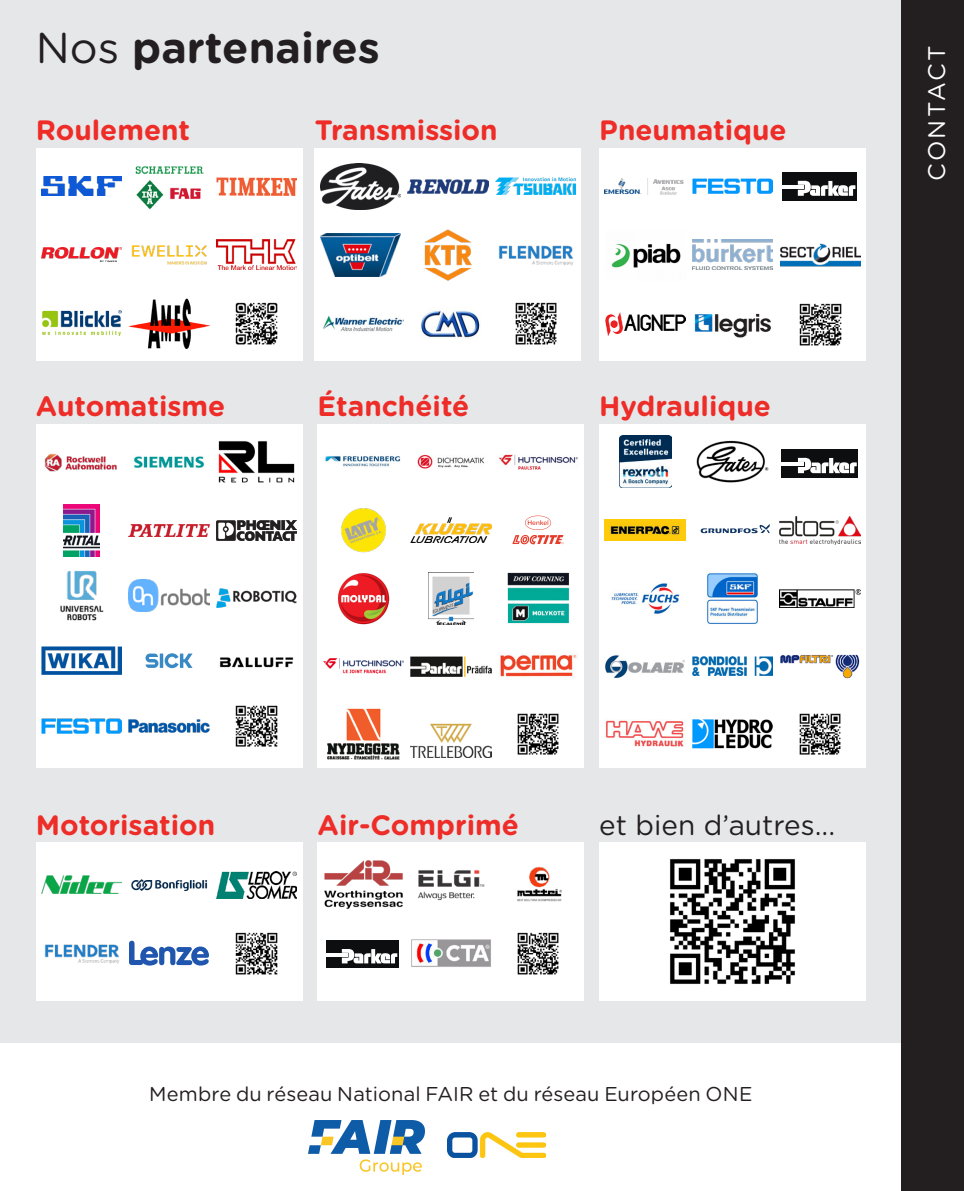
<style>
.page{position:relative;width:964px;height:1191px;background:#fff}
.page>*{position:absolute;margin:0;border:0;box-sizing:border-box;transform-origin:0 0}
.t1{font:700 43.2px "Gotham Rounded";color:#231f20}
.t2{font:700 28px "Gotham Rounded";color:#ee2d28}
.t3{font:28px "Gotham Rounded";color:#231f20}
.t4{font:24px "Gotham Rounded";letter-spacing:.09em;color:#fff}
.t5{font:20px "Gotham Rounded";letter-spacing:.005em;color:#231f20}
.s1{font-weight:400}
</style>
<div class="page">
<div style="left:0;top:292px;width:941px;height:750px;background:#e6e7e9"></div>
<div style="left:0;top:0;width:924px;height:587px;background:#e6e7e9"></div>
<div style="left:901px;top:0;width:63px;height:1191px;background:#231f20"></div>
<img style="left:447px;top:1132px;width:98px;height:25px">
<img style="left:309px;top:1120px;width:116px;height:54px">
<div style="left:599px;top:842px;width:267px;height:158px;background:#fff"></div>
<img style="left:670px;top:859px;width:125px;height:125px">
<div style="left:599px;top:148px;width:267px;height:213px;background:#fff"></div>
<img style="left:605px;top:178px;width:79px;height:17px">
<img style="left:692px;top:179px;width:81px;height:15px">
<img style="left:799px;top:303px;width:43px;height:43px">
<div style="left:782px;top:172px;width:75px;height:28px;background:#0c0e0f"></div>
<hr style="left:782px;top:186px;width:22px;height:3px;background:#fff">
<svg style="left:798px;top:180px;width:57px;height:16px"></svg>
<img style="left:692px;top:240px;width:81px;height:30px">
<img style="left:611px;top:243px;width:70px;height:25px">
<img style="left:780px;top:243px;width:81px;height:24px">
<img style="left:605px;top:313px;width:81px;height:23px">
<img style="left:694px;top:313px;width:77px;height:26px">
<div style="left:36px;top:148px;width:266px;height:213px;background:#fff"></div>
<img style="left:41px;top:177px;width:81px;height:19px">
<img style="left:135px;top:166px;width:68px;height:44px">
<img style="left:216px;top:177px;width:81px;height:18px">
<img style="left:41px;top:248px;width:81px;height:14px">
<img style="left:131px;top:245px;width:76px;height:20px">
<img style="left:216px;top:240px;width:81px;height:30px">
<img style="left:235px;top:302px;width:43px;height:43px">
<img style="left:42px;top:311px;width:80px;height:25px">
<img style="left:129px;top:298px;width:80px;height:50px">
<div style="left:315px;top:148px;width:266px;height:213px;background:#fff"></div>
<img style="left:320px;top:164px;width:81px;height:45px">
<img style="left:408px;top:179px;width:80px;height:15px">
<img style="left:495px;top:178px;width:80px;height:17px">
<img style="left:320px;top:233px;width:81px;height:43px">
<img style="left:424px;top:229px;width:48px;height:52px">
<img style="left:499px;top:245px;width:74px;height:21px">
<img style="left:515px;top:302px;width:42px;height:43px">
<img style="left:323px;top:316px;width:81px;height:16px">
<img style="left:421px;top:310px;width:59px;height:28px">
<div style="left:317px;top:842px;width:267px;height:158px;background:#fff"></div>
<img style="left:324px;top:860px;width:79px;height:49px">
<img style="left:418px;top:870px;width:67px;height:31px">
<img style="left:517px;top:867px;width:45px;height:35px">
<img style="left:517px;top:932px;width:42px;height:43px">
<div style="left:326px;top:940px;width:73px;height:27px;background:#0c0e0f"></div>
<hr style="left:326px;top:953px;width:22px;height:3px;background:#fff">
<svg style="left:342px;top:949px;width:55px;height:14px"></svg>
<img style="left:411px;top:939px;width:80px;height:28px">
<div style="left:36px;top:842px;width:266px;height:158px;background:#fff"></div>
<img style="left:41px;top:875px;width:81px;height:19px">
<img style="left:131px;top:879px;width:77px;height:12px">
<img style="left:216px;top:871px;width:81px;height:27px">
<img style="left:45px;top:944px;width:74px;height:20px">
<img style="left:235px;top:932px;width:43px;height:43px">
<svg style="left:129px;top:940px;width:80px;height:25px"></svg>
<div style="left:36px;top:424px;width:266px;height:343px;background:#fff"></div>
<img style="left:44px;top:454px;width:73px;height:18px">
<img style="left:134px;top:456px;width:71px;height:12px">
<img style="left:60px;top:571px;width:44px;height:50px">
<svg style="left:145px;top:653px;width:48px;height:15px"></svg>
<img style="left:216px;top:520px;width:81px;height:20px">
<img style="left:41px;top:647px;width:81px;height:27px">
<img style="left:129px;top:719px;width:80px;height:13px">
<img style="left:218px;top:441px;width:77px;height:42px">
<img style="left:63px;top:504px;width:37px;height:52px">
<img style="left:41px;top:718px;width:81px;height:15px">
<img style="left:219px;top:657px;width:75px;height:11px">
<img style="left:129px;top:525px;width:80px;height:12px">
<img style="left:216px;top:588px;width:81px;height:20px">
<img style="left:129px;top:579px;width:80px;height:32px">
<img style="left:235px;top:705px;width:43px;height:42px">
<div style="left:317px;top:424px;width:267px;height:343px;background:#fff"></div>
<img style="left:325px;top:456px;width:76px;height:11px">
<img style="left:417px;top:454px;width:67px;height:15px">
<img style="left:499px;top:454px;width:79px;height:15px">
<img style="left:341px;top:508px;width:45px;height:45px">
<img style="left:410px;top:518px;width:81px;height:24px">
<svg style="left:512px;top:515px;width:52px;height:29px"></svg>
<img style="left:338px;top:573px;width:51px;height:51px">
<img style="left:428px;top:573px;width:45px;height:51px">
<img style="left:507px;top:573px;width:62px;height:51px">
<img style="left:323px;top:659px;width:81px;height:14px">
<img style="left:410px;top:656px;width:81px;height:20px">
<img style="left:500px;top:655px;width:77px;height:22px">
<img style="left:327px;top:708px;width:73px;height:51px">
<img style="left:410px;top:723px;width:81px;height:34px">
<img style="left:517px;top:713px;width:42px;height:42px">
<div style="left:599px;top:424px;width:267px;height:343px;background:#fff"></div>
<img style="left:619px;top:436px;width:52px;height:51px">
<img style="left:696px;top:440px;width:73px;height:43px">
<div style="left:782px;top:449px;width:76px;height:28px;background:#0c0e0f"></div>
<hr style="left:782px;top:463px;width:22px;height:3px;background:#fff">
<svg style="left:798px;top:457px;width:59px;height:16px"></svg>
<img style="left:605px;top:520px;width:80px;height:20px">
<svg style="left:701px;top:524px;width:69px;height:9px"></svg>
<img style="left:780px;top:516px;width:80px;height:28px">
<img style="left:611px;top:583px;width:69px;height:31px">
<img style="left:707px;top:573px;width:51px;height:51px">
<img style="left:780px;top:590px;width:80px;height:17px">
<img style="left:605px;top:655px;width:80px;height:23px">
<img style="left:692px;top:657px;width:81px;height:18px">
<img style="left:780px;top:654px;width:80px;height:25px">
<img style="left:605px;top:720px;width:79px;height:27px">
<img style="left:692px;top:719px;width:81px;height:29px">
<img style="left:799px;top:713px;width:42px;height:42px">
<p class="t1" style="left:36px;top:16px;width:345px"><span class="s1">Nos</span> partenaires</p>
<p class="t2" style="left:36px;top:110px;width:156px">Roulement</p>
<p class="t2" style="left:315px;top:110px;width:184px">Transmission</p>
<p class="t2" style="left:599px;top:110px;width:189px">Pneumatique</p>
<p class="t2" style="left:36px;top:386px;width:191px">Automatisme</p>
<p class="t2" style="left:317px;top:386px;width:153px">Étanchéité</p>
<p class="t2" style="left:599px;top:386px;width:173px">Hydraulique</p>
<p class="t4" style="left:920px;top:181px;width:137px;rotate:-90deg">CONTACT</p>
<p class="t2" style="left:36px;top:804px;width:181px">Motorisation</p>
<p class="t2" style="left:317px;top:804px;width:203px">Air-Comprimé</p>
<p class="t3" style="left:599px;top:805px;width:237px">et bien d’autres...</p>
<p class="t5" style="left:149px;top:1080px;width:605px">Membre du réseau National FAIR et du réseau Européen ONE</p>
</div>
